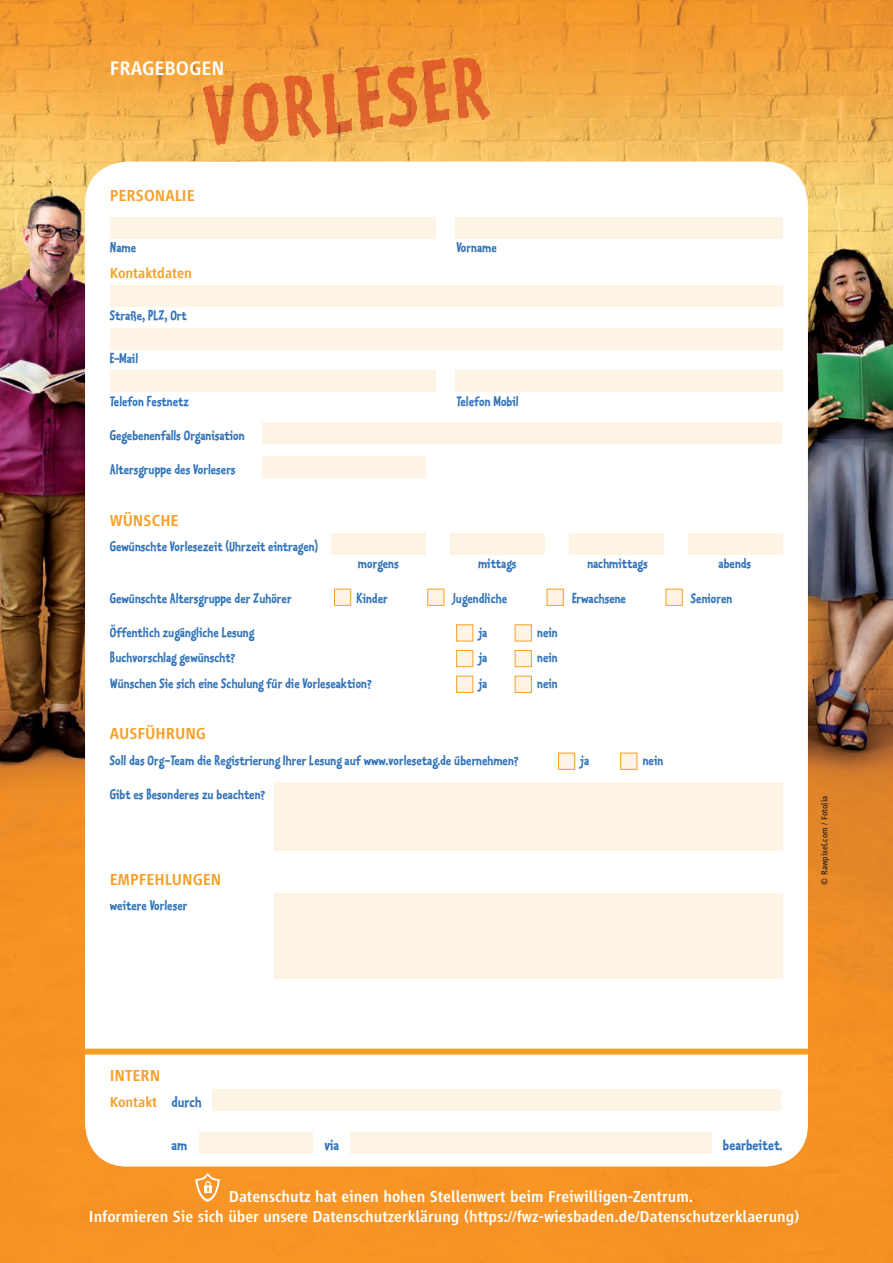
<style>
.page{position:relative;width:893px;height:1263px;background:#fff}
.page>*{position:absolute;margin:0;border:0;box-sizing:border-box;transform-origin:0 0}
.t1{font:500 20.25px "Vialog LT";color:#fff}
.t2{font:500 16.5px/19.8px "Vialog LT";color:#fff}
.t3{font:500 16.5px "Vialog LT";color:#f89f28}
.t4{font:16.5px "Kosmik Bold Two";color:#3073ba}
.t5{font:15px "Kosmik Bold Two";color:#3073ba}
.t6{font:500 15px "Vialog LT";color:#f89f28}
.t7{font:9px "Vialog LT";color:#231f20}
.s1{font-family:"Kosmik Bold Two";font-weight:400;font-size:16.5px;color:#3073ba}
</style>
<div class="page">
<img style="left:0;top:0;width:893px;height:1263px">
<div style="left:85px;top:162px;width:723px;height:1004px;background:#fff;border-radius:43px"></div>
<img style="left:202px;top:54px;width:289px;height:95px">
<div style="left:334px;top:589px;width:17px;height:16px;background:#fef4e6"></div>
<div style="left:334px;top:589px;width:17px;height:17px;border:1px solid #f89f28"></div>
<div style="left:428px;top:589px;width:16px;height:16px;background:#fef4e6"></div>
<div style="left:427px;top:589px;width:17px;height:17px;border:1px solid #f89f28"></div>
<div style="left:547px;top:589px;width:16px;height:16px;background:#fef4e6"></div>
<div style="left:547px;top:589px;width:16px;height:17px;border:1px solid #f89f28"></div>
<div style="left:666px;top:589px;width:16px;height:16px;background:#fef4e6"></div>
<div style="left:666px;top:589px;width:16px;height:17px;border:1px solid #f89f28"></div>
<div style="left:457px;top:625px;width:16px;height:16px;background:#fef4e6"></div>
<div style="left:456px;top:625px;width:17px;height:16px;border:1px solid #f89f28"></div>
<div style="left:515px;top:625px;width:16px;height:16px;background:#fef4e6"></div>
<div style="left:515px;top:625px;width:17px;height:16px;border:1px solid #f89f28"></div>
<div style="left:457px;top:650px;width:16px;height:17px;background:#fef4e6"></div>
<div style="left:456px;top:650px;width:17px;height:17px;border:1px solid #f89f28"></div>
<div style="left:515px;top:650px;width:16px;height:17px;background:#fef4e6"></div>
<div style="left:515px;top:650px;width:17px;height:17px;border:1px solid #f89f28"></div>
<div style="left:457px;top:676px;width:16px;height:16px;background:#fef4e6"></div>
<div style="left:456px;top:676px;width:17px;height:17px;border:1px solid #f89f28"></div>
<div style="left:515px;top:676px;width:16px;height:16px;background:#fef4e6"></div>
<div style="left:515px;top:676px;width:17px;height:17px;border:1px solid #f89f28"></div>
<div style="left:558px;top:753px;width:17px;height:16px;background:#fef4e6"></div>
<div style="left:558px;top:753px;width:17px;height:16px;border:1px solid #f89f28"></div>
<div style="left:621px;top:753px;width:16px;height:16px;background:#fef4e6"></div>
<div style="left:620px;top:753px;width:17px;height:16px;border:1px solid #f89f28"></div>
<div style="left:85px;top:1048px;width:723px;height:6px;background:#f89f28"></div>
<svg style="left:195px;top:1173px;width:25px;height:29px"></svg>
<div style="left:110px;top:285px;width:672px;height:22px;background:#fef4e6"></div>
<div style="left:110px;top:328px;width:672px;height:21px;background:#fef4e6"></div>
<div style="left:110px;top:217px;width:326px;height:21px;background:#fef4e6"></div>
<div style="left:110px;top:371px;width:326px;height:21px;background:#fef4e6"></div>
<div style="left:455px;top:217px;width:327px;height:21px;background:#fef4e6"></div>
<div style="left:455px;top:371px;width:327px;height:21px;background:#fef4e6"></div>
<div style="left:263px;top:422px;width:519px;height:22px;background:#fef4e6"></div>
<div style="left:274px;top:893px;width:508px;height:85px;background:#fef4e6"></div>
<div style="left:263px;top:457px;width:163px;height:21px;background:#fef4e6"></div>
<div style="left:213px;top:1090px;width:568px;height:21px;background:#fef4e6"></div>
<div style="left:199px;top:1132px;width:114px;height:22px;background:#fef4e6"></div>
<div style="left:350px;top:1132px;width:361px;height:22px;background:#fef4e6"></div>
<div style="left:332px;top:533px;width:94px;height:22px;background:#fef4e6"></div>
<div style="left:451px;top:533px;width:94px;height:22px;background:#fef4e6"></div>
<div style="left:570px;top:533px;width:94px;height:22px;background:#fef4e6"></div>
<div style="left:688px;top:533px;width:94px;height:22px;background:#fef4e6"></div>
<div style="left:274px;top:782px;width:508px;height:68px;background:#fef4e6"></div>
<h1 class="t1" style="left:110px;top:57px;width:116px">FRAGEBOGEN</h1>
<p class="t3" style="left:110px;top:186px;width:86px">PERSONALIE</p>
<p class="t5" style="left:110px;top:237px;width:28px">Name</p>
<p class="t5" style="left:456px;top:237px;width:42px">Vorname</p>
<p class="t6" style="left:110px;top:264px;width:84px">Kontaktdaten</p>
<p class="t5" style="left:110px;top:306px;width:78px">Straße, PLZ, Ort</p>
<p class="t5" style="left:110px;top:348px;width:30px">E-Mail</p>
<p class="t5" style="left:110px;top:391px;width:81px">Telefon Festnetz</p>
<p class="t5" style="left:456px;top:391px;width:64px">Telefon Mobil</p>
<p class="t5" style="left:110px;top:425px;width:136px">Gegebenenfalls Organisation</p>
<p class="t5" style="left:110px;top:460px;width:127px">Altersgruppe des Vorlesers</p>
<p class="t3" style="left:110px;top:511px;width:70px">WÜNSCHE</p>
<p class="t5" style="left:110px;top:537px;width:210px">Gewünschte Vorlesezeit (Uhrzeit eintragen)</p>
<p class="t5" style="left:358px;top:553px;width:42px">morgens</p>
<p class="t5" style="left:478px;top:553px;width:40px">mittags</p>
<p class="t5" style="left:587px;top:553px;width:62px">nachmittags</p>
<p class="t5" style="left:718px;top:553px;width:34px">abends</p>
<p class="t5" style="left:110px;top:588px;width:183px">Gewünschte Altersgruppe der Zuhörer</p>
<p class="t5" style="left:357px;top:588px;width:33px">Kinder</p>
<p class="t5" style="left:453px;top:588px;width:56px">Jugendliche</p>
<p class="t5" style="left:572px;top:588px;width:56px">Erwachsene</p>
<p class="t5" style="left:691px;top:588px;width:43px">Senioren</p>
<p class="t5" style="left:110px;top:622px;width:146px">Öffentlich zugängliche Lesung</p>
<p class="t5" style="left:479px;top:622px;width:10px">ja</p>
<p class="t5" style="left:537px;top:622px;width:22px">nein</p>
<p class="t5" style="left:110px;top:648px;width:127px">Buchvorschlag gewünscht?</p>
<p class="t5" style="left:479px;top:648px;width:10px">ja</p>
<p class="t5" style="left:537px;top:648px;width:22px">nein</p>
<p class="t5" style="left:110px;top:673px;width:263px">Wünschen Sie sich eine Schulung für die Vorleseaktion?</p>
<p class="t5" style="left:479px;top:673px;width:10px">ja</p>
<p class="t5" style="left:537px;top:673px;width:22px">nein</p>
<p class="t3" style="left:110px;top:725px;width:98px">AUSFÜHRUNG</p>
<p class="t5" style="left:110px;top:750px;width:410px">Soll das Org-Team die Registrierung Ihrer Lesung auf www.vorlesetag.de übernehmen?</p>
<p class="t5" style="left:581px;top:750px;width:10px">ja</p>
<p class="t5" style="left:643px;top:750px;width:22px">nein</p>
<p class="t5" style="left:110px;top:785px;width:157px">Gibt es Besonderes zu beachten?</p>
<p class="t3" style="left:110px;top:870px;width:113px">EMPFEHLUNGEN</p>
<p class="t5" style="left:110px;top:896px;width:79px">weitere Vorleser</p>
<p class="t7" style="left:819px;top:885px;width:91px;rotate:-90deg">© Rawpixel.com / Fotolia</p>
<p class="t3" style="left:110px;top:1067px;width:52px">INTERN</p>
<p class="t6" style="left:110px;top:1094px;width:93px">Kontakt <span class="s1">durch</span></p>
<p class="t4" style="left:171px;top:1134px;width:17px">am</p>
<p class="t4" style="left:324px;top:1134px;width:16px">via</p>
<p class="t4" style="left:723px;top:1134px;width:61px">bearbeitet.</p>
<p class="t2" style="left:89px;top:1186px;width:712px;text-indent:140px">Datenschutz hat einen hohen Stellenwert beim Freiwilligen-Zentrum.<br>Informieren Sie sich über unsere Datenschutzerklärung (https://fwz-wiesbaden.de/Datenschutzerklaerung)</p>
</div>
